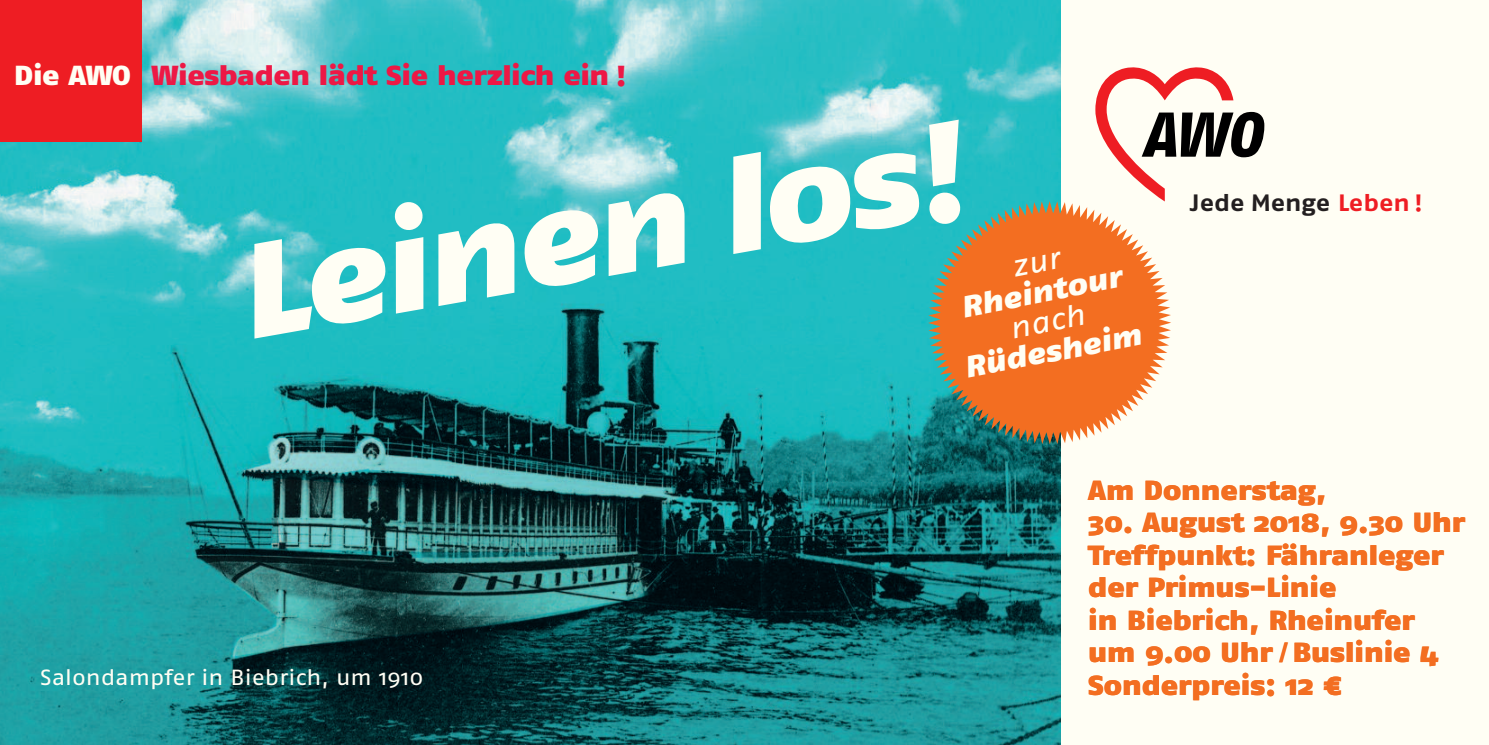
<style>
.page{position:relative;width:1489px;height:745px;background:#fff}
.page>*{position:absolute;margin:0;border:0;box-sizing:border-box;transform-origin:0 0}
.t1{font:italic 900 30px "Fago Ex";color:#fffef4}
.t2{font:italic 30px "Fago Ex";color:#fffef4}
.t3{font:900 27.5px/32.5px "Fago Ex";color:#f36e21}
.t4{font:900 27.5px "Fago Ex";letter-spacing:-.015em;color:#ed1845}
.t5{font:700 23.5px "Fago Ex";letter-spacing:-.005em;color:#231f20}
.t6{font:22px "Fago Ex";color:#fffef4}
.s1{color:#fffef4}
.s2{color:#ee1d23}
.s3{font-family:"Fago Ex Med";font-weight:400}
</style>
<div class="page">
<div style="left:0;top:0;width:1488px;height:744px;background:#fffef4"></div>
<img style="left:0;top:0;width:1059px;height:744px">
<div style="left:0;top:0;width:142px;height:142px;background:#ee1d23"></div>
<svg style="left:1095px;top:67px;width:169px;height:134px"></svg>
<svg style="left:928px;top:201px;width:243px;height:243px;fill:#f36e21"></svg>
<svg style="left:254px;top:120px;width:707px;height:218px;fill:#22bdc3"></svg>
<svg style="left:1012px;top:251px;width:51px;height:26px"></svg>
<p class="t4" style="left:14px;top:65px;width:613px"><span class="s1">Die AWO</span> Wiesbaden lädt Sie herzlich ein !</p>
<p class="t6" style="left:40px;top:669px;width:385px">Salondampfer in Biebrich, um 1910</p>
<p class="t1" style="left:959px;top:296px;width:164px;rotate:-11deg">Rheintour</p>
<p class="t2" style="left:1007px;top:318px;width:78px;rotate:-11deg">nach</p>
<p class="t1" style="left:962px;top:356px;width:181px;rotate:-11deg">Rüdesheim</p>
<p class="t5" style="left:1190px;top:194px;width:234px">Jede Menge <span class="s2">Leben !</span></p>
<p class="t3" style="left:1088px;top:475px;width:239px">Am Donnerstag,</p>
<p class="t3" style="left:1088px;top:508px;width:378px">30. August 2018, 9.30 Uhr<br>Treffpunkt: Fähranleger der Primus-Linie<br>in Biebrich, Rheinufer um 9.00 Uhr <span class="s3">/</span>Buslinie 4<br>Sonderpreis: 12 €</p>
</div>
